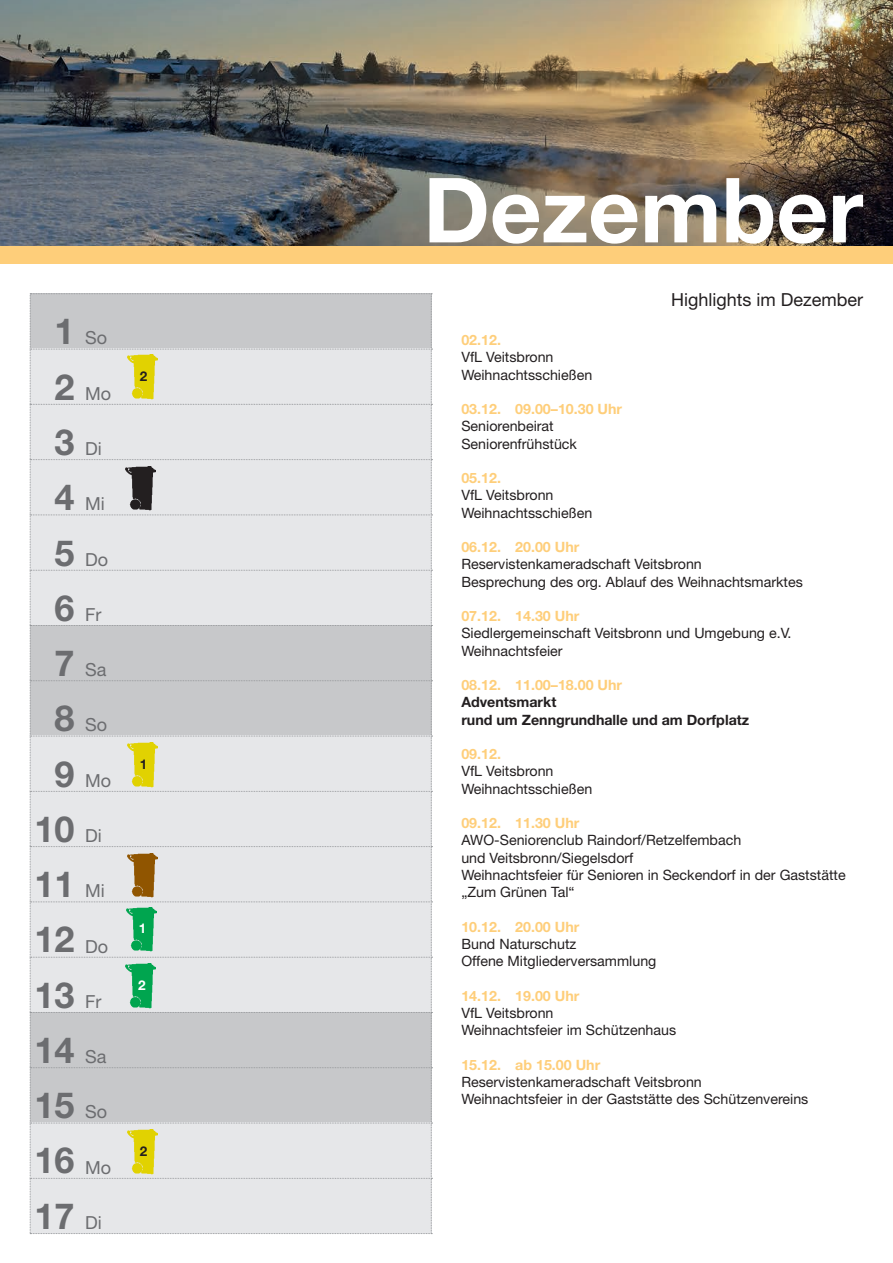
<style>
.page{position:relative;width:893px;height:1263px;background:#fff}
.page>*{position:absolute;margin:0;border:0;box-sizing:border-box;transform-origin:0 0}
.t1{font:700 90px "Helvetica Neue LT Std";color:#fff}
.t2{font:700 36px/55.2px "Helvetica Neue LT Std";color:#6c6d70;text-align:center}
.t3{font:18px "Helvetica Neue LT Std";color:#6c6d70}
.t4{font:18px "Helvetica Neue LT Std";color:#231f20}
.t5{font:14.25px/17.2px "Helvetica Neue LT Std";color:#231f20}
.t6{font:700 14.25px "Helvetica Neue LT Std";color:#fece7a}
.t7{font:700 14.25px/17.2px "Helvetica Neue LT Std";color:#231f20}
.t8{font:700 13.5px "Helvetica Neue LT Std";color:#231f20}
.t9{font:700 13.5px "Helvetica Neue LT Std";color:#fff}
.s1{font-weight:700;font-size:36px}
</style>
<div class="page">
<svg style="left:30px;top:293px;width:402px;height:941px;background:#dbdcde"></svg>
<img style="left:0;top:0;width:893px;height:247px">
<div style="left:0;top:247px;width:893px;height:17px;background:#fece7a"></div>
<img style="left:125px;top:466px;width:30px;height:45px">
<img style="left:126px;top:907px;width:30px;height:45px">
<img style="left:126px;top:963px;width:30px;height:45px">
<img style="left:128px;top:742px;width:29px;height:45px">
<img style="left:128px;top:354px;width:29px;height:45px">
<img style="left:128px;top:1129px;width:29px;height:45px">
<img style="left:128px;top:853px;width:29px;height:45px">
<p class="t3" style="left:54px;top:327px;width:54px"><span class="s1">1</span> So</p>
<h2 class="t2" style="left:34px;top:358px;width:42px">2<br>3<br>4<br>5<br>6<br>7<br>8<br>9<br>10<br>11<br>12<br>13<br>14<br>15<br>16<br>17</h2>
<p class="t3" style="left:85px;top:383px;width:28px">Mo</p>
<p class="t3" style="left:85px;top:438px;width:18px">Di</p>
<p class="t3" style="left:85px;top:493px;width:21px">Mi</p>
<p class="t3" style="left:85px;top:548px;width:25px">Do</p>
<p class="t3" style="left:85px;top:604px;width:18px">Fr</p>
<p class="t3" style="left:85px;top:659px;width:23px">Sa</p>
<p class="t3" style="left:85px;top:714px;width:23px">So</p>
<p class="t3" style="left:85px;top:769px;width:28px">Mo</p>
<p class="t3" style="left:85px;top:825px;width:18px">Di</p>
<p class="t3" style="left:85px;top:880px;width:21px">Mi</p>
<p class="t3" style="left:85px;top:935px;width:25px">Do</p>
<p class="t3" style="left:85px;top:991px;width:18px">Fr</p>
<p class="t3" style="left:85px;top:1046px;width:23px">Sa</p>
<p class="t3" style="left:85px;top:1101px;width:23px">So</p>
<p class="t3" style="left:85px;top:1156px;width:28px">Mo</p>
<p class="t3" style="left:85px;top:1212px;width:18px">Di</p>
<p class="t8" style="left:140px;top:368px;width:9px">2</p>
<p class="t8" style="left:140px;top:756px;width:9px">1</p>
<p class="t9" style="left:139px;top:920px;width:9px">1</p>
<p class="t9" style="left:138px;top:977px;width:9px">2</p>
<p class="t8" style="left:140px;top:1143px;width:9px">2</p>
<h1 class="t1" style="left:423px;top:155px;width:441px">Dezember</h1>
<p class="t4" style="left:671px;top:289px;width:194px">Highlights im Dezember</p>
<p class="t6" style="left:461px;top:331px;width:41px">02.12.</p>
<p class="t5" style="left:461px;top:348px;width:132px">VfL Veitsbronn<br>Weihnachtsschießen</p>
<p class="t6" style="left:461px;top:400px;width:162px">03.12. 09.00–10.30 Uhr</p>
<p class="t5" style="left:461px;top:417px;width:117px">Seniorenbeirat<br>Seniorenfrühstück</p>
<p class="t6" style="left:461px;top:469px;width:41px">05.12.</p>
<p class="t5" style="left:461px;top:486px;width:132px">VfL Veitsbronn<br>Weihnachtsschießen</p>
<p class="t6" style="left:461px;top:538px;width:120px">06.12. 20.00 Uhr</p>
<p class="t5" style="left:461px;top:555px;width:343px">Reservistenkameradschaft Veitsbronn<br>Besprechung des org. Ablauf des Weihnachtsmarktes</p>
<p class="t6" style="left:461px;top:607px;width:120px">07.12. 14.30 Uhr</p>
<p class="t5" style="left:461px;top:624px;width:332px">Siedlergemeinschaft Veitsbronn und Umgebung e.V.<br>Weihnachtsfeier</p>
<p class="t6" style="left:461px;top:676px;width:162px">08.12. 11.00–18.00 Uhr</p>
<p class="t7" style="left:461px;top:693px;width:289px">Adventsmarkt<br>rund um Zenngrundhalle und am Dorfplatz</p>
<p class="t6" style="left:461px;top:745px;width:41px">09.12.</p>
<p class="t5" style="left:461px;top:762px;width:132px">VfL Veitsbronn<br>Weihnachtsschießen</p>
<p class="t6" style="left:461px;top:814px;width:120px">09.12. 11.30 Uhr</p>
<p class="t5" style="left:461px;top:831px;width:386px">AWO-Seniorenclub Raindorf/Retzelfembach<br>und Veitsbronn/Siegelsdorf<br>Weihnachtsfeier für Senioren in Seckendorf in der Gaststätte „Zum Grünen Tal“</p>
<p class="t6" style="left:461px;top:918px;width:120px">10.12. 20.00 Uhr</p>
<p class="t5" style="left:461px;top:935px;width:197px">Bund Naturschutz<br>Offene Mitgliederversammlung</p>
<p class="t6" style="left:461px;top:987px;width:120px">14.12. 19.00 Uhr</p>
<p class="t5" style="left:461px;top:1004px;width:216px">VfL Veitsbronn<br>Weihnachtsfeier im Schützenhaus</p>
<p class="t6" style="left:461px;top:1056px;width:140px">15.12. ab 15.00 Uhr</p>
<p class="t5" style="left:461px;top:1073px;width:349px">Reservistenkameradschaft Veitsbronn<br>Weihnachtsfeier in der Gaststätte des Schützenvereins</p>
</div>
